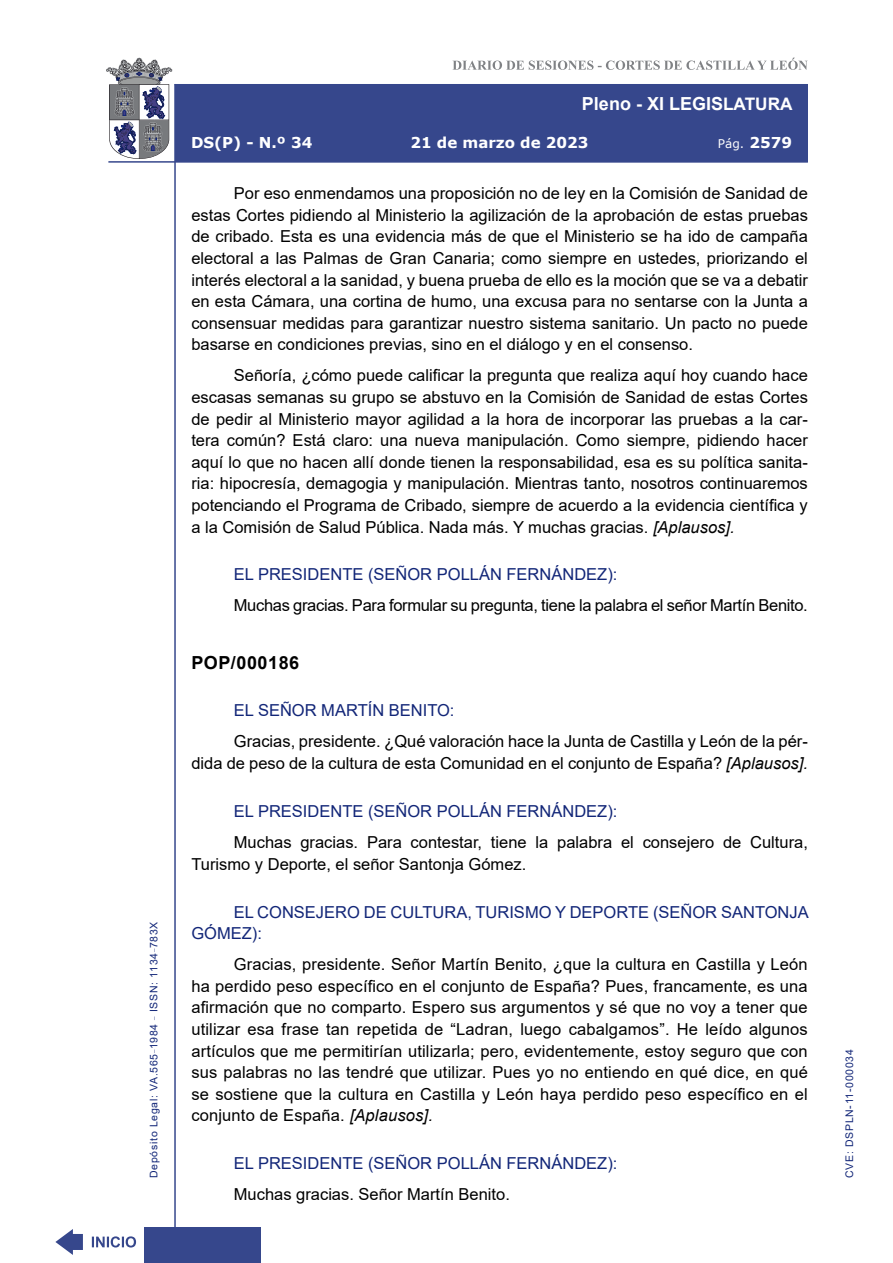
<style>
.page{position:relative;width:893px;height:1263px;background:#fff}
.page>*{position:absolute;margin:0;border:0;box-sizing:border-box;transform-origin:0 0}
.t1{font:700 18px "Arial";color:#fff}
.MarcadorSegundoNivel{font:700 18px "Arial";letter-spacing:.03em;color:#000}
.t2{font:16.5px/21.6px "Arial";color:#000;text-align:justify}
.Orador{font:16.5px/21.6px "Arial";color:#122678}
.t3{font:16.5px "Arial";letter-spacing:-.02em;color:#000}
.t4{font:700 15px "Verdana";color:#fff}
.t5{font:12px "Verdana";color:#fff}
.t6{font:10.5px "Arial";letter-spacing:.065em;color:#122678}
.s1{font-size:17.25px}
.s2{font-weight:700;font-size:15px}
.s3{font-style:italic}
</style>
<div class="page">
<svg style="left:452px;top:58px;width:356px;height:12px"></svg>
<hr style="left:174px;top:84px;width:2px;height:1179px;background:#36478c">
<div style="left:144px;top:1227px;width:117px;height:36px;background:#36478c"></div>
<div style="left:175px;top:84px;width:633px;height:78px;background:#36478c"></div>
<hr style="left:108px;top:161px;width:700px;height:2px;background:#36478c">
<svg style="left:92px;top:1236px;width:44px;height:11px"></svg>
<svg style="left:55px;top:1229px;width:28px;height:26px"></svg>
<svg style="left:106px;top:58px;width:66px;height:101px"></svg>
<p class="t6" style="left:146px;top:1178px;width:258px;rotate:-90deg">Depósito Legal: VA.565<sup>_</sup>1984 <sup>_</sup> ISSN: 1134<sup>_</sup>783X</p>
<p class="t1" style="left:582px;top:91px;width:212px">Pleno - XI LEGIS<span class="s1">LATURA</span></p>
<p class="t4" style="left:191px;top:132px;width:123px">DS(P) - N.º 34</p>
<p class="t4" style="left:410px;top:132px;width:180px">21 de marzo de 2023</p>
<p class="t5" style="left:718px;top:135px;width:76px">Pág. <span class="s2">2579</span></p>
<p class="t2" style="left:191px;top:182px;width:618px;text-indent:43px">Por eso enmendamos una proposición no de ley en la Comisión de Sanidad de estas Cortes pidiendo al Ministerio la agilización de la aprobación de estas pruebas de cribado. Esta es una evidencia más de que el Ministerio se ha ido de campaña electoral a las Palmas de Gran Canaria; como siempre en ustedes, priorizando el interés electoral a la sanidad, y buena prueba de ello es la moción que se va a debatir en esta Cámara, una cortina de humo, una excusa para no sentarse con la Junta a consensuar medidas para garantizar nuestro sistema sanitario. Un pacto no puede basarse en condiciones previas, sino en el diálogo y en el consenso.</p>
<p class="t2" style="left:191px;top:365px;width:618px;text-indent:43px">Señoría, ¿cómo puede calificar la pregunta que realiza aquí hoy cuando hace escasas semanas su grupo se abstuvo en la Comisión de Sanidad de estas Cortes de pedir al Ministerio mayor agilidad a la hora de incorporar las pruebas a la car&shy;tera común? Está claro: una nueva manipulación. Como siempre, pidiendo hacer aquí lo que no hacen allí donde tienen la responsabilidad, esa es su política sanita&shy;ria: hipocresía, demagogia y manipulación. Mientras tanto, nosotros continuaremos potenciando el Programa de Cribado, siempre de acuerdo a la evidencia científica y a la Comisión de Salud Pública. Nada más. Y muchas gracias. <span class="s3">[Aplausos].</span></p>
<p class="Orador" style="left:234px;top:564px;width:385px">EL PRESIDENTE (SEÑOR POLLÁN FERNÁNDEZ):</p>
<p class="t3" style="left:234px;top:594px;width:575px">Muchas gracias. Para formular su pregunta, tiene la palabra el señor Martín Benito.</p>
<p class="MarcadorSegundoNivel" style="left:191px;top:649px;width:109px">POP/000186</p>
<p class="Orador" style="left:234px;top:700px;width:222px">EL SEÑOR MARTÍN BENITO:</p>
<p class="t2" style="left:191px;top:731px;width:618px;text-align:right">Gracias, presidente. ¿Qué valoración hace la Junta de Castilla y León de la pér-<br>dida de peso de la cultura de esta Comunidad en el conjunto de España? <span class="s3">[Aplausos].</span></p>
<p class="Orador" style="left:234px;top:800px;width:385px">EL PRESIDENTE (SEÑOR POLLÁN FERNÁNDEZ):</p>
<p class="t2" style="left:191px;top:831px;width:618px;text-indent:43px">Muchas gracias. Para contestar, tiene la palabra el consejero de Cultura,<br>Turismo y Deporte, el señor Santonja Gómez.</p>
<p class="Orador" style="left:191px;top:901px;width:619px;text-indent:43px">EL CONSEJERO DE CULTURA, TURISMO Y DEPORTE (SEÑOR SANTONJA<br>GÓMEZ):</p>
<p class="t2" style="left:191px;top:953px;width:618px;text-indent:43px">Gracias, presidente. Señor Martín Benito, ¿que la cultura en Castilla y León ha perdido peso específico en el conjunto de España? Pues, francamente, es una afirmación que no comparto. Espero sus argumentos y sé que no voy a tener que utilizar esa frase tan repetida de “Ladran, luego cabalgamos”. He leído algunos artículos que me permitirían utilizarla; pero, evidentemente, estoy seguro que con sus palabras no las tendré que utilizar. Pues yo no entiendo en qué dice, en qué se sostiene que la cultura en Castilla y León haya perdido peso específico en el conjunto de España. <span class="s3">[Aplausos].</span></p>
<p class="Orador" style="left:234px;top:1152px;width:385px">EL PRESIDENTE (SEÑOR POLLÁN FERNÁNDEZ):</p>
<p class="t2" style="left:234px;top:1183px;width:278px">Muchas gracias. Señor Martín Benito.</p>
<p class="t6" style="left:842px;top:1178px;width:130px;rotate:-90deg">CVE: DSPLN-11-000034</p>
</div>
